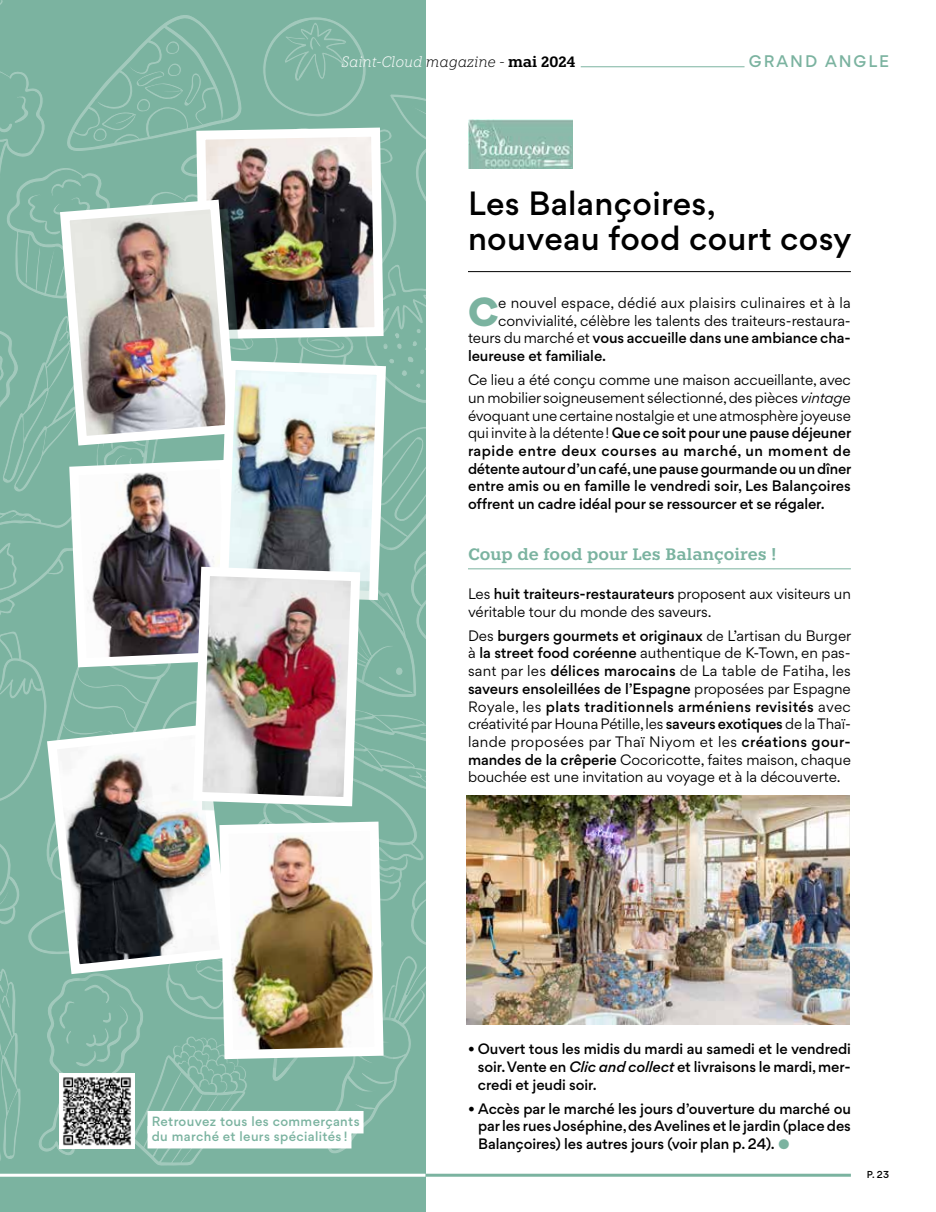
<style>
.page{position:relative;width:936px;height:1212px;background:#fff}
.page>*{position:absolute;margin:0;border:0;box-sizing:border-box;transform-origin:0 0}
.t1{font:900 36.15px "Gordita";color:#7bb3a0}
.t2{font:500 30px/34.5px "Gordita";letter-spacing:.01em;color:#000}
.t3{font:600 16.5px "Knile";color:#7bb3a0}
.t4{font:italic 300 15px "Knile";letter-spacing:-.01em;color:#fff}
.t5{font:500 15px "Gordita";letter-spacing:.13em;color:#7bb3a0}
.t6{font:500 13.5px/17.7px "Gordita";letter-spacing:-.005em;color:#000;text-align:justify}
.t7{font:13.5px/17.7px "Gordita";letter-spacing:-.005em;color:#000}
.t8{font:13.5px "Gordita";letter-spacing:.015em;color:#000}
.t9{font:500 12px/15px "Gordita";letter-spacing:.03em;color:#7bb3a0}
.t10{font:500 9px "Gordita";color:#000}
.s1{color:#000}
.s2{font-weight:600;font-style:normal;color:#000}
.s3{font-weight:400}
.s4{font-weight:400;font-style:italic}
.s5{font-weight:500}
.s6{font-style:italic}
.s7{font-weight:400;color:#7bb3a0}
</style>
<div class="page">
<hr style="left:468px;top:271px;width:382px;height:1px;background:#000">
<hr style="left:468px;top:568px;width:382px;height:1px;background:#7bb3a0">
<img style="left:468px;top:119px;width:104px;height:50px">
<img style="left:467px;top:795px;width:382px;height:230px">
<img style="left:0;top:0;width:425px;height:1212px">
<div style="left:147px;top:1111px;width:216px;height:22px;background:#fff"></div>
<div style="left:147px;top:1126px;width:204px;height:22px;background:#fff"></div>
<img style="left:60px;top:1074px;width:74px;height:74px">
<hr style="left:0;top:1174px;width:850px;height:3px;background:#7bb3a0">
<hr style="left:580px;top:66px;width:164px;height:1px;background:#7bb3a0">
<hr style="left:0;top:1174px;width:425px;height:3px;background:#fff">
<p class="t4" style="left:341px;top:53px;width:235px">Saint-Cloud <span class="s1">magazine -</span> <span class="s2">mai 2024</span></p>
<p class="t5" style="left:749px;top:50px;width:142px">GRAND ANGLE</p>
<p class="t9" style="left:152px;top:1114px;width:209px">Retrouvez tous les commerçants du marché et leurs spécialités !</p>
<h2 class="t2" style="left:468px;top:187px;width:385px">Les Balançoires, nouveau food court cosy</h2>
<h1 class="t1" style="left:468px;top:282px;width:32px">C</h1>
<p class="t8" style="left:498px;top:293px;width:354px">e nouvel espace, dédié aux plaisirs culinaires et à la</p>
<p class="t7" style="left:498px;top:311px;width:354px">convivialité, célèbre les talents des traiteurs-restaura-</p>
<p class="t6" style="left:468px;top:329px;width:384px"><span class="s3">teurs du marché et</span> vous accueille dans une ambiance cha-</p>
<p class="t6" style="left:468px;top:347px;width:140px">leureuse et familiale.</p>
<p class="t6" style="left:468px;top:371px;width:385px"><span class="s3">Ce lieu a été conçu comme une maison accueillante, avec un mobilier soigneusement sélectionné, des pièces</span> <span class="s4">vintage </span><span class="s3">évoquant une certaine nostalgie et une atmosphère joyeuse qui invite à la détente!</span> Que ce soit pour une pause déjeuner rapide entre deux courses au marché, un moment de détente autour d’un café, une pause gourmande ou un dîner entre amis ou en famille le vendredi soir, Les Balançoires offrent un cadre idéal pour se ressourcer et se régaler.</p>
<p class="t3" style="left:468px;top:544px;width:310px">Coup de food pour Les Balançoires !</p>
<p class="t7" style="left:468px;top:585px;width:384px">Les <span class="s5">huit traiteurs-restaurateurs</span> proposent aux visiteurs un véritable tour du monde des saveurs.</p>
<p class="t7" style="left:468px;top:626px;width:385px;text-align:justify">Des <span class="s5">burgers gourmets et originaux</span> de L’artisan du Burger à <span class="s5">la street food coréenne</span> authentique de K-Town, en pas&shy;sant par les <span class="s5">délices marocains</span> de La table de Fatiha, les <span class="s5">saveurs ensoleillées de l’Espagne</span> proposées par Espagne Royale, les <span class="s5">plats traditionnels arméniens revisités</span> avec créativité par Houna Pétille, les <span class="s5">saveurs exotiques</span> de la Thaï&shy;lande proposées par Thaï Niyom et les <span class="s5">créations gour&shy;mandes de la crêperie</span> Cocoricotte, faites maison, chaque bouchée est une invitation au voyage et à la découverte.</p>
<p class="t6" style="left:478px;top:1040px;width:374px;text-indent:-10px">• Ouvert tous les midis du mardi au samedi et le vendredi soir. Vente en <span class="s6">Clic and collect</span> et livraisons le mardi, mer&shy;credi et jeudi soir.</p>
<p class="t6" style="left:478px;top:1099px;width:374px;text-indent:-10px"><span class="s3">•</span> Accès par le marché les jours d’ouverture du marché ou par les rues Joséphine, des Avelines et le jardin (place des Balançoires) les autres jours (voir plan p. 24). <span class="s7">●</span></p>
<p class="t10" style="left:866px;top:1168px;width:24px">P. 23</p>
</div>
